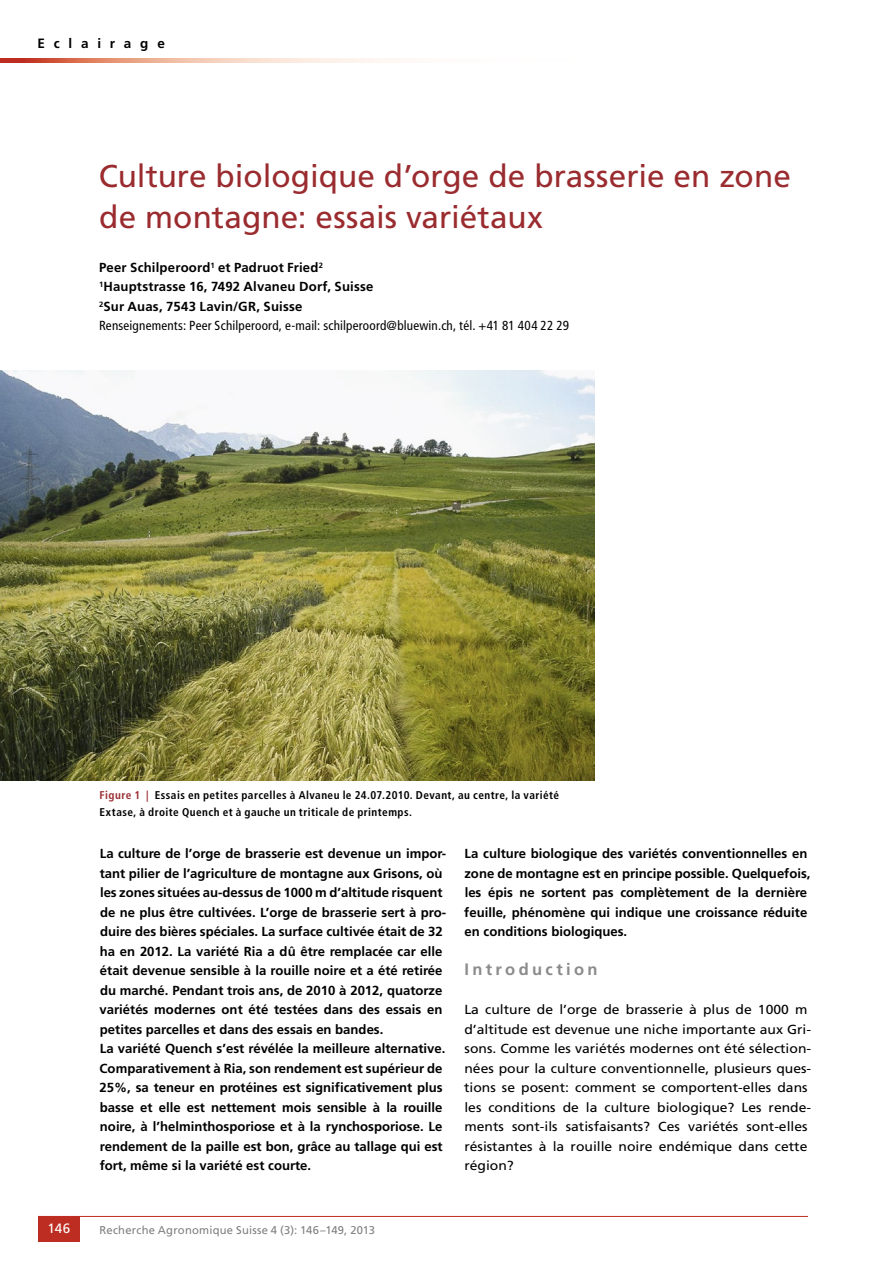
<style>
.page{position:relative;width:893px;height:1263px;background:#fff}
.page>*{position:absolute;margin:0;border:0;box-sizing:border-box;transform-origin:0 0}
.t1{font:31.5px/40.5px "Frutiger LT Std";color:#9a2b2f}
.t2{font:700 16.5px "Frutiger LT Std";letter-spacing:.2em;color:#8b8b8b}
.t3{font:700 13.5px "Frutiger LT Std";letter-spacing:.65em;color:#000}
.t4{font:13.5px "Frutiger LT Std";color:#fff}
.t5{font:700 13.2px/19.5px "Frutiger LT Std";color:#000}
.t6{font:13.2px/19.5px "Frutiger LT Std";color:#000;scale:1.06 1}
.t7{font:700 condensed 11.25px/16.5px "Frutiger LT Std";letter-spacing:.04em;color:#000}
.t8{font:11.25px "Frutiger LT Std";letter-spacing:.02em;color:#808080}
.s1{font-weight:400;font-stretch:condensed}
.s2{color:#9a2b2f}
</style>
<div class="page">
<hr style="left:38px;top:1216px;width:770px;height:1px;background:#bd2d21">
<div style="left:38px;top:1216px;width:42px;height:26px;background:#bd2d21"></div>
<svg style="left:0;top:58px;width:396px;height:5px;background:#ebb2a0"></svg>
<img style="left:0;top:370px;width:594px;height:410px">
<p class="t3" style="left:37px;top:36px;width:129px">Eclairage</p>
<h1 class="t1" style="left:99px;top:156px;width:694px">Culture biologique d’orge de brasserie en zone de montagne: essais variétaux</h1>
<p class="t5" style="left:99px;top:258px;width:471px">Peer Schilperoord<sup>1</sup> et Padruot Fried<sup>2<br>1</sup>Hauptstrasse 16, 7492 Alvaneu Dorf, Suisse<br><sup>2</sup>Sur Auas, 7543 Lavin/GR, Suisse<br><span class="s1">Renseignements: Peer Schilperoord, e-mail: schilperoord@bluewin.ch, tél. +41 81 404 22 29</span></p>
<p class="t7" style="left:100px;top:787px;width:461px"><span class="s2">Figure 1 |</span> Essais en petites parcelles à Alvaneu le 24.07.2010. Devant, au centre, la variété<br>Extase, à droite Quench et à gauche un triticale de printemps.</p>
<p class="t5" style="left:100px;top:844px;width:348px">La culture de l’orge de brasserie est devenue un impor&shy;tant pilier de l’agriculture de montagne aux Grisons, où les zones situées au-dessus de 1000 m d’altitude risquent de ne plus être cultivées. L’orge de brasserie sert à pro&shy;duire des bières spéciales. La surface cultivée était de 32 ha en 2012. La variété Ria a dû être remplacée car elle était devenue sensible à la rouille noire et a été retirée du marché. Pendant trois ans, de 2010 à 2012, quatorze variétés modernes ont été testées dans des essais en petites parcelles et dans des essais en bandes.<br>La variété Quench s’est révélée la meilleure alternative.<br>Comparativement à Ria, son rendement est supérieur de 25%, sa teneur en protéines est significativement plus basse et elle est nettement mois sensible à la rouille noire, à l’helminthosporiose et à la rynchosporiose. Le rendement de la paille est bon, grâce au tallage qui est fort, même si la variété est courte.</p>
<p class="t5" style="left:464px;top:844px;width:348px">La culture biologique des variétés conventionnelles en zone de montagne est en principe possible. Quelquefois, les épis ne sortent pas complètement de la dernière feuille, phénomène qui indique une croissance réduite en conditions biologiques.</p>
<p class="t2" style="left:464px;top:960px;width:135px">Introduction</p>
<p class="t6" style="left:464px;top:1000px;width:329px">La culture de l’orge de brasserie à plus de 1000 m d’altitude est devenue une niche importante aux Gri&shy;sons. Comme les variétés modernes ont été sélection&shy;nées pour la culture conventionnelle, plusieurs ques&shy;tions se posent: comment se comportent-elles dans les conditions de la culture biologique? Les rende&shy;ments sont-ils satisfaisants? Ces variétés sont-elles résistantes à la rouille noire endémique dans cette région?</p>
<p class="t4" style="left:48px;top:1221px;width:24px">146</p>
<p class="t8" style="left:99px;top:1223px;width:277px">Recherche Agronomique Suisse 4 (3): 146–149, 2013</p>
</div>
